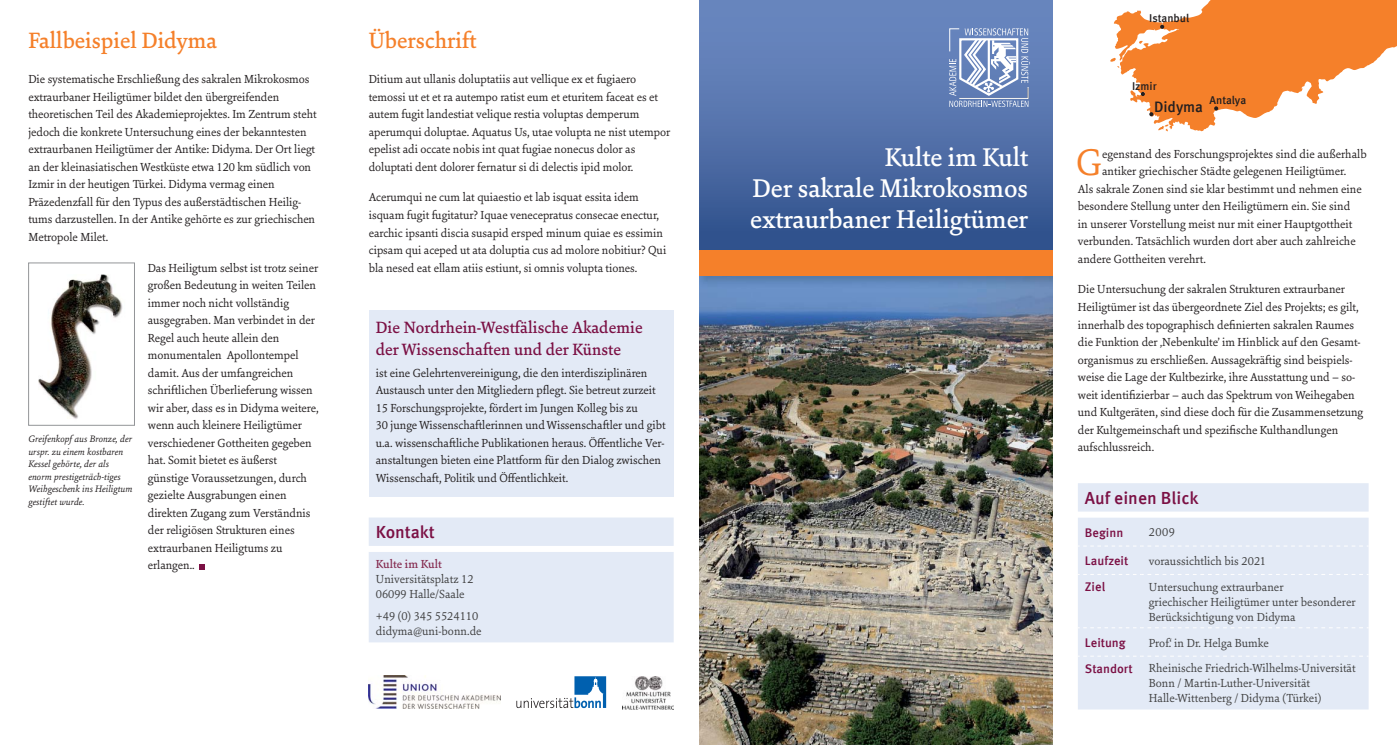
<style>
.page{position:relative;width:1397px;height:745px;background:#fff}
.page>*{position:absolute;margin:0;border:0;box-sizing:border-box;transform-origin:0 0}
.t1{font:39.62px "Sina Nova";color:#f5802a}
.t2{font:500 27.5px/30.6px "Sina Nova";letter-spacing:-.005em;color:#fff;text-align:justify}
.t3{font:500 23.75px "Sina Nova";color:#f5802a}
.t4{font:500 17.5px/21.9px "Sina Nova";color:#7b1044}
.t5{font:500 17.5px "Meta Offc";color:#7b1044}
.t6{font:500 15.12px "Meta Offc";color:#231f20}
.t7{font:12.5px/17.5px "Sina Nova";letter-spacing:-.005em;color:#231f20}
.t8{font:12.5px/15px "Sina Nova";color:#404041}
.t9{font:500 12.5px "Meta Offc";color:#7b1044}
.t10{font:500 12.5px "Sina Nova";color:#852b50}
.t11{font:500 11.38px "Meta Offc";letter-spacing:-.005em;color:#231f20}
.t12{font:italic 10px/12.5px "Sina Nova";color:#231f20}
</style>
<div class="page">
<div style="left:698px;top:0;width:354px;height:249px;background:linear-gradient(to bottom,#718dc5,#33538e)"></div>
<svg style="left:948px;top:28px;width:81px;height:79px"></svg>
<img style="left:699px;top:249px;width:353px;height:495px">
<div style="left:698px;top:250px;width:354px;height:25px;background:#f5802a"></div>
<svg style="left:200px;top:564px;width:5px;height:5px"></svg>
<div style="left:369px;top:310px;width:304px;height:186px;background:#e3eaf6"></div>
<div style="left:1078px;top:483px;width:290px;height:226px;background:#e3eaf6"></div>
<svg style="left:1078px;top:545px;width:290px;height:1px"></svg>
<svg style="left:1078px;top:655px;width:290px;height:1px"></svg>
<svg style="left:1078px;top:627px;width:290px;height:1px"></svg>
<svg style="left:1078px;top:573px;width:290px;height:1px"></svg>
<div style="left:369px;top:517px;width:304px;height:125px;background:#e3eaf6"></div>
<img style="left:622px;top:676px;width:51px;height:33px">
<img style="left:369px;top:675px;width:131px;height:32px">
<svg style="left:516px;top:676px;width:90px;height:31px"></svg>
<svg style="left:1110px;top:0;width:286px;height:131px"></svg>
<img style="left:39px;top:274px;width:84px;height:145px">
<div style="left:28px;top:262px;width:107px;height:163px;border:1px solid #939598"></div>
<h3 class="t3" style="left:28px;top:31px;width:190px">Fallbeispiel Didyma</h3>
<p class="t7" style="left:28px;top:71px;width:290px">Die systematische Erschließung des sakralen Mikrokosmos extraurbaner Heiligtümer bildet den übergreifenden theoretischen Teil des Akademieprojektes. Im Zentrum steht jedoch die konkrete Untersuchung eines der bekanntesten extraurbanen Heiligtümer der Antike: Didyma. Der Ort liegt an der kleinasiatischen Westküste etwa 120 km südlich von Izmir in der heutigen Türkei. Didyma vermag einen Präzedenzfall für den Typus des außerstädtischen Heilig&shy;tums darzustellen. In der Antike gehörte es zur griechischen Metropole Milet.</p>
<p class="t7" style="left:148px;top:260px;width:172px">Das Heiligtum selbst ist trotz seiner großen Bedeutung in weiten Teilen immer noch nicht vollständig ausgegraben. Man verbindet in der<br>Regel auch heute allein den monumentalen Apollontempel damit. Aus der umfangreichen schriftlichen Überlieferung wissen wir aber, dass es in Didyma weitere, wenn auch kleinere Heiligtümer verschiedener Gottheiten gegeben hat. Somit bietet es äußerst günstige Voraussetzungen, durch gezielte Ausgrabungen einen direkten Zugang zum Verständnis der religiösen Strukturen eines extraurbanen Heiligtums zu erlangen..</p>
<p class="t12" style="left:28px;top:433px;width:106px">Greifenkopf aus Bronze, der urspr. zu einem kostbaren<br>Kessel gehörte, der als enorm prestigeträch-tiges<br>Weihgeschenk ins Heiligtum gestiftet wurde.</p>
<h3 class="t3" style="left:369px;top:31px;width:109px">Überschrift</h3>
<p class="t7" style="left:369px;top:71px;width:303px">Ditium aut ullanis doluptatiis aut vellique ex et fugiaero temossi ut et et ra autempo ratist eum et eturitem faceat es et autem fugit landestiat velique restia voluptas demperum aperumqui doluptae. Aquatus Us, utae volupta ne nist utempor epelist adi occate nobis int quat fugiae nonecus dolor as doluptati dent dolorer fernatur si di delectis ipid molor.</p>
<p class="t7" style="left:369px;top:190px;width:299px">Acerumqui ne cum lat quiaestio et lab isquat essita idem isquam fugit fugitatur? Iquae venecepratus consecae enectur, earchic ipsanti discia susapid ersped minum quiae es essimin cipsam qui aceped ut ata doluptia cus ad molore nobitiur? Qui bla nesed eat ellam atiis estiunt, si omnis volupta tiones.</p>
<h3 class="t4" style="left:376px;top:317px;width:268px">Die Nordrhein-Westfälische Akademie der Wissenschaften und der Künste</h3>
<p class="t7" style="left:376px;top:365px;width:291px">ist eine Gelehrtenvereinigung, die den interdisziplinären Austausch unter den Mitgliedern pflegt. Sie betreut zurzeit 15 Forschungsprojekte, fördert im Jungen Kolleg bis zu<br>30 junge Wissenschaftlerinnen und Wissenschaftler und gibt u.a. wissenschaftliche Publikationen heraus. Öffentliche Ver&shy;anstaltungen bieten eine Plattform für den Dialog zwischen Wissenschaft, Politik und Öffentlichkeit.</p>
<h3 class="t5" style="left:376px;top:520px;width:61px">Kontakt</h3>
<p class="t10" style="left:376px;top:558px;width:67px">Kulte im Kult</p>
<p class="t8" style="left:376px;top:572px;width:99px">Universitätsplatz 12<br>06099 Halle/Saale</p>
<p class="t8" style="left:376px;top:609px;width:107px">+49 (0) 345 5524110 didyma@uni-bonn.de</p>
<h2 class="t2" style="left:750px;top:145px;width:279px;text-indent:135px">Kulte im Kult Der sakrale Mikrokosmos extraurbaner Heiligtümer</h2>
<p class="t11" style="left:1149px;top:11px;width:41px">Istanbul</p>
<p class="t11" style="left:1131px;top:78px;width:26px">Izmir</p>
<p class="t11" style="left:1209px;top:93px;width:38px">Antalya</p>
<p class="t6" style="left:1153px;top:97px;width:51px">Didyma</p>
<h1 class="t1" style="left:1076px;top:147px;width:27px">G</h1>
<p class="t7" style="left:1101px;top:146px;width:266px">egenstand des Forschungsprojektes sind die außerhalb</p>
<p class="t7" style="left:1101px;top:163px;width:246px">antiker griechischer Städte gelegenen Heiligtümer.</p>
<p class="t7" style="left:1077px;top:181px;width:285px">Als sakrale Zonen sind sie klar bestimmt und nehmen eine</p>
<p class="t7" style="left:1077px;top:198px;width:274px">besondere Stellung unter den Heiligtümern ein. Sie sind</p>
<p class="t7" style="left:1077px;top:216px;width:276px">in unserer Vorstellung meist nur mit einer Hauptgottheit</p>
<p class="t7" style="left:1077px;top:233px;width:279px">verbunden. Tatsächlich wurden dort aber auch zahlreiche</p>
<p class="t7" style="left:1077px;top:251px;width:130px">andere Gottheiten verehrt.</p>
<p class="t7" style="left:1077px;top:281px;width:287px">Die Untersuchung der sakralen Strukturen extraurbaner Heiligtümer ist das übergeordnete Ziel des Projekts; es gilt, innerhalb des topographisch definierten sakralen Raumes die Funktion der ‚Nebenkulte’ im Hinblick auf den Gesamt&shy;organismus zu erschließen. Aussagekräftig sind beispiels&shy;weise die Lage der Kultbezirke, ihre Ausstattung und – so&shy;weit identifizierbar – auch das Spektrum von Weihegaben und Kultgeräten, sind diese doch für die Zusammensetzung der Kultgemeinschaft und spezifische Kulthandlungen aufschlussreich.</p>
<h3 class="t5" style="left:1084px;top:486px;width:115px">Auf einen Blick</h3>
<p class="t9" style="left:1084px;top:524px;width:40px">Beginn</p>
<p class="t8" style="left:1148px;top:525px;width:28px">2009</p>
<p class="t9" style="left:1084px;top:552px;width:45px">Laufzeit</p>
<p class="t8" style="left:1148px;top:554px;width:119px">voraussichtlich bis 2021</p>
<p class="t9" style="left:1084px;top:578px;width:22px">Ziel</p>
<p class="t8" style="left:1148px;top:580px;width:208px">Untersuchung extraurbaner<br>griechischer Heiligtümer unter besonderer<br>Berücksichtigung von Didyma</p>
<p class="t9" style="left:1084px;top:634px;width:42px">Leitung</p>
<p class="t8" style="left:1148px;top:635px;width:121px">Prof.‘ in Dr. Helga Bumke</p>
<p class="t9" style="left:1084px;top:660px;width:49px">Standort</p>
<p class="t8" style="left:1148px;top:661px;width:208px">Rheinische Friedrich-Wilhelms-Universität<br>Bonn / Martin-Luther-Universität<br>Halle-Wittenberg / Didyma (Türkei)</p>
</div>
